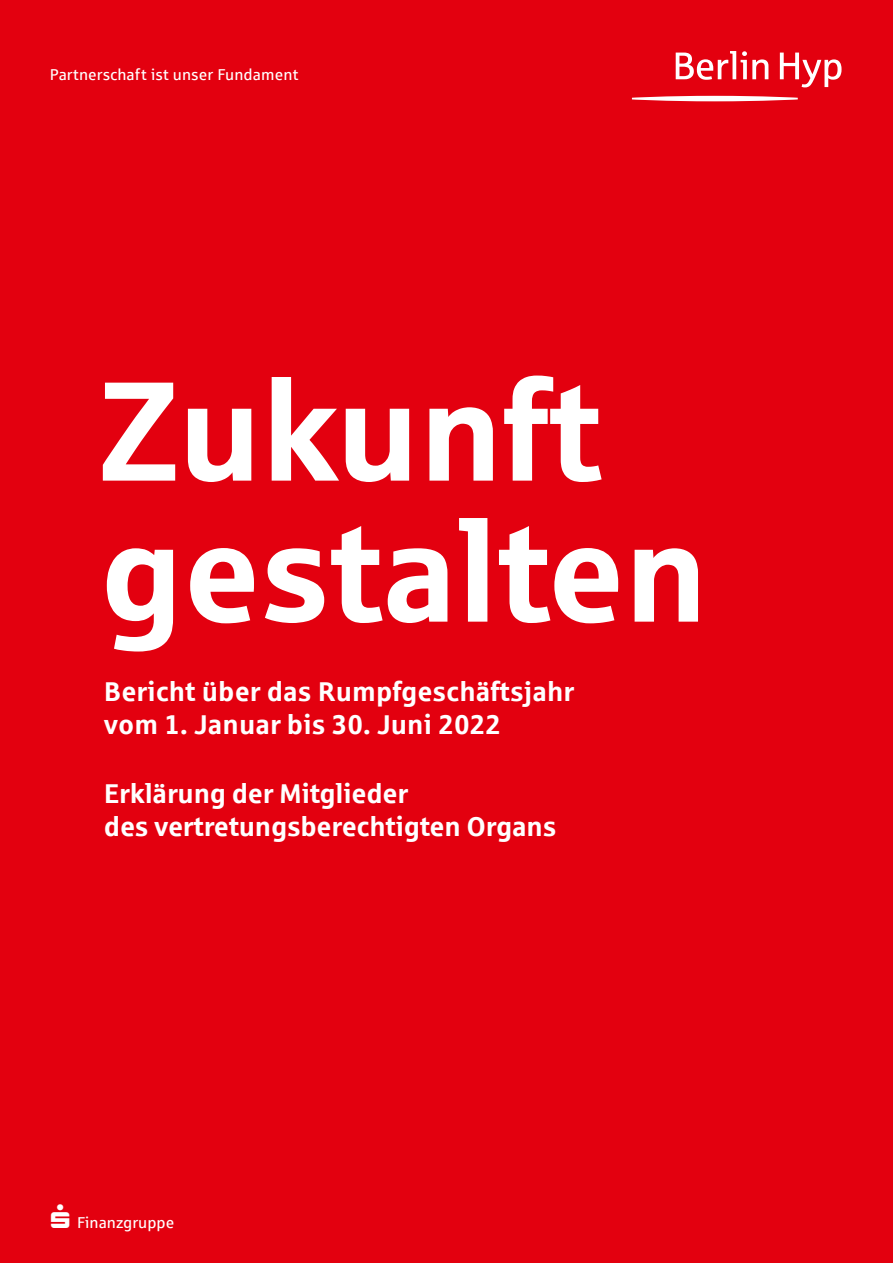
<style>
.page{position:relative;width:893px;height:1263px;background:#e3000f}
.page>*{position:absolute;margin:0;border:0;box-sizing:border-box;transform-origin:0 0}
.t1{font:700 141px/141px "Sparkasse Rg";letter-spacing:-.01em;color:#fff}
.t2{font:700 27.15px/32.7px "Sparkasse Rg";letter-spacing:-.01em;color:#fff}
.t3{font:15.75px "Sparkasse Rg";color:#fff}
</style>
<div class="page">
<svg style="left:676px;top:51px;width:165px;height:36px"></svg>
<svg style="left:632px;top:96px;width:166px;height:5px"></svg>
<p class="t3" style="left:50px;top:64px;width:250px">Partnerschaft ist unser Fundament</p>
<h1 class="t1" style="left:99px;top:355px;width:611px">Zukunft gestalten</h1>
<p class="t2" style="left:104px;top:674px;width:472px">Bericht über das Rumpfgeschäftsjahr vom 1. Januar bis 30. Juni 2022</p>
<p class="t2" style="left:104px;top:776px;width:454px">Erklärung der Mitglieder<br>des vertretungsberechtigten Organs</p>
<p class="t3" style="left:77px;top:1213px;width:99px">Finanzgruppe</p>
</div>
